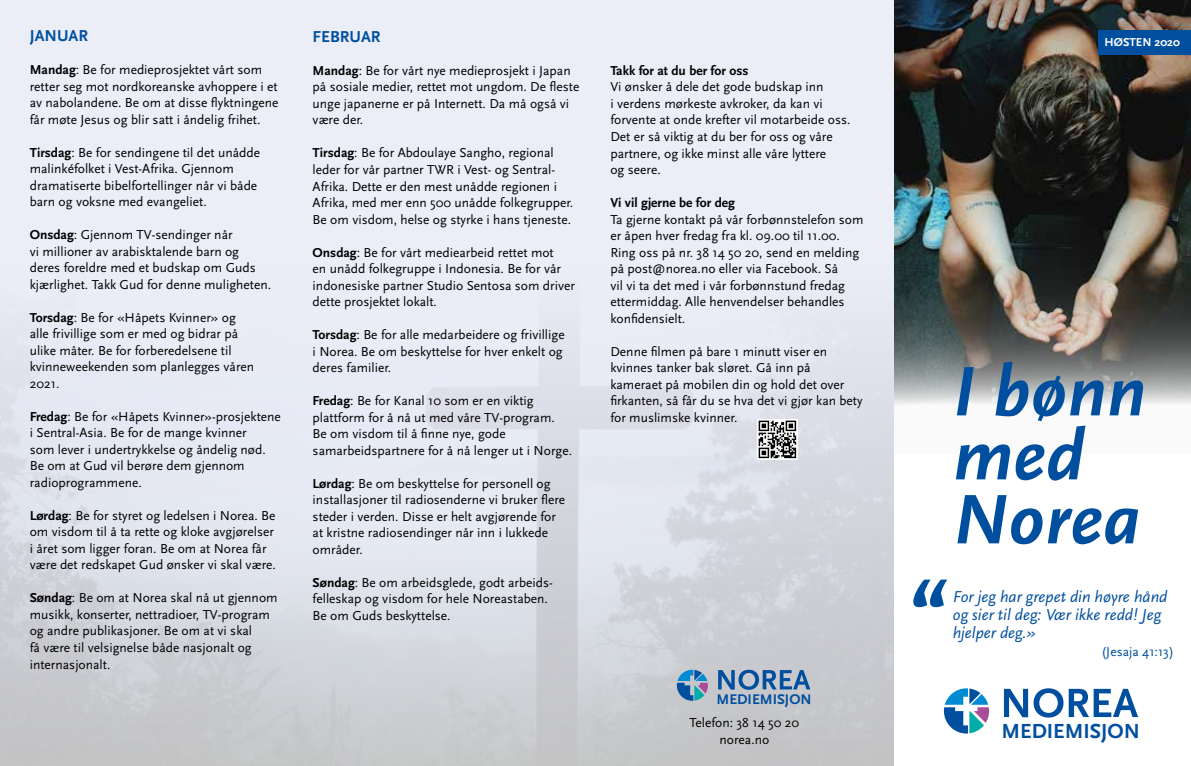
<style>
.page{position:relative;width:1191px;height:766px;background:#fff}
.page>*{position:absolute;margin:0;border:0;box-sizing:border-box;transform-origin:0 0}
.t1{font:italic 700 73.05px/63.9px "Scala Sans Pro";color:#004f9f}
.t2{font:700 21.3px "Scala Sans";color:#004f9f}
.t3{font:italic 16.5px/18px "Scala Sans";color:#004f9f}
.t4{font:700 16.5px "Scala Sans";color:#004f9f}
.t5{font:700 14.7px "Scala Sans";color:#004f9f}
.t6{font:13.5px/16.5px "Scala Sans";color:#000}
.t7{font:700 13.5px "Scala Sans";color:#000}
.t8{font:13.5px "Scala Sans";color:#004f9f}
.t9{font:700 12px "Scala Sans";color:#fff}
.s1{font-weight:700}
</style>
<div class="page">
<img style="left:893px;top:0;width:298px;height:453px">
<svg style="left:1004px;top:688px;width:134px;height:29px"></svg>
<svg style="left:944px;top:688px;width:45px;height:45px"></svg>
<svg style="left:913px;top:579px;width:34px;height:28px"></svg>
<div style="left:1098px;top:30px;width:93px;height:24px;background:#004f9f"></div>
<div style="left:0;top:0;width:893px;height:765px;background:#e9ebf7"></div>
<img style="left:0;top:352px;width:893px;height:413px">
<svg style="left:718px;top:669px;width:92px;height:20px;background:#6c91b8"></svg>
<svg style="left:677px;top:669px;width:31px;height:31px"></svg>
<svg style="left:757px;top:419px;width:40px;height:40px"></svg>
<svg style="left:758px;top:420px;width:38px;height:38px"></svg>
<p class="t4" style="left:30px;top:27px;width:60px">JANUAR</p>
<p class="t6" style="left:30px;top:62px;width:250px"><span class="s1">Mandag</span>: Be for medieprosjektet vårt som retter seg mot nordkoreanske avhoppere i et av nabolandene. Be om at disse flyktningene får møte Jesus og blir satt i åndelig frihet.</p>
<p class="t6" style="left:30px;top:144px;width:232px"><span class="s1">Tirsdag</span>: Be for sendingene til det unådde malinkéfolket i Vest-Afrika. Gjennom dramatiserte bibelfortellinger når vi både barn og voksne med evangeliet.</p>
<p class="t6" style="left:30px;top:227px;width:243px"><span class="s1">Onsdag</span>: Gjennom TV-sendinger når<br>vi millioner av arabisktalende barn og deres foreldre med et budskap om Guds kjærlighet. Takk Gud for denne muligheten.</p>
<p class="t6" style="left:30px;top:309px;width:226px"><span class="s1">Torsdag</span>: Be for «Håpets Kvinner» og alle frivillige som er med og bidrar på ulike måter. Be for forberedelsene til kvinneweekenden som planlegges våren<br>2021.</p>
<p class="t6" style="left:30px;top:408px;width:253px"><span class="s1">Fredag</span>: Be for «Håpets Kvinner»-prosjektene i Sentral-Asia. Be for de mange kvinner<br>som lever i undertrykkelse og åndelig nød.<br>Be om at Gud vil berøre dem gjennom radioprogrammene.</p>
<p class="t6" style="left:30px;top:507px;width:248px"><span class="s1">Lørdag</span>: Be for styret og ledelsen i Norea. Be om visdom til å ta rette og kloke avgjørelser i året som ligger foran. Be om at Norea får være det redskapet Gud ønsker vi skal være.</p>
<p class="t6" style="left:30px;top:590px;width:249px"><span class="s1">Søndag</span>: Be om at Norea skal nå ut gjennom musikk, konserter, nettradioer, TV-program og andre publikasjoner. Be om at vi skal<br>få være til velsignelse både nasjonalt og internasjonalt.</p>
<p class="t4" style="left:313px;top:28px;width:69px">FEBRUAR</p>
<p class="t6" style="left:313px;top:62px;width:268px"><span class="s1">Mandag</span>: Be for vårt nye medieprosjekt i Japan på sosiale medier, rettet mot ungdom. De fleste unge japanerne er på Internett. Da må også vi være der.</p>
<p class="t6" style="left:313px;top:145px;width:262px"><span class="s1">Tirsdag</span>: Be for Abdoulaye Sangho, regional leder for vår partner TWR i Vest- og Sentral-Afrika. Dette er den mest unådde regionen i Afrika, med mer enn 500 unådde folkegrupper.<br>Be om visdom, helse og styrke i hans tjeneste.</p>
<p class="t6" style="left:313px;top:244px;width:264px"><span class="s1">Onsdag</span>: Be for vårt mediearbeid rettet mot<br>en unådd folkegruppe i Indonesia. Be for vår indonesiske partner Studio Sentosa som driver dette prosjektet lokalt.</p>
<p class="t6" style="left:313px;top:326px;width:253px"><span class="s1">Torsdag</span>: Be for alle medarbeidere og frivillige i Norea. Be om beskyttelse for hver enkelt og deres familier.</p>
<p class="t6" style="left:313px;top:392px;width:261px"><span class="s1">Fredag</span>: Be for Kanal 10 som er en viktig plattform for å nå ut med våre TV-program.<br>Be om visdom til å finne nye, gode samarbeidspartnere for å nå lenger ut i Norge.</p>
<p class="t6" style="left:313px;top:475px;width:254px"><span class="s1">Lørdag</span>: Be om beskyttelse for personell og installasjoner til radiosenderne vi bruker flere steder i verden. Disse er helt avgjørende for at kristne radiosendinger når inn i lukkede områder.</p>
<p class="t6" style="left:313px;top:574px;width:242px"><span class="s1">Søndag</span>: Be om arbeidsglede, godt arbeids&shy;felleskap og visdom for hele Noreastaben.<br>Be om Guds beskyttelse.</p>
<p class="t7" style="left:610px;top:63px;width:140px">Takk for at du ber for oss</p>
<p class="t6" style="left:610px;top:79px;width:242px">Vi ønsker å dele det gode budskap inn<br>i verdens mørkeste avkroker, da kan vi forvente at onde krefter vil motarbeide oss.<br>Det er så viktig at du ber for oss og våre partnere, og ikke minst alle våre lyttere<br>og seere.</p>
<p class="t7" style="left:610px;top:195px;width:126px">Vi vil gjerne be for deg</p>
<p class="t6" style="left:610px;top:211px;width:254px">Ta gjerne kontakt på vår forbønnstelefon som er åpen hver fredag fra kl. 09.00 til 11.00.<br>Ring oss på nr. 38 14 50 20, send en melding på post@norea.no eller via Facebook. Så<br>vil vi ta det med i vår forbønnstund fredag ettermiddag. Alle henvendelser behandles konfidensielt.</p>
<p class="t6" style="left:610px;top:343px;width:254px">Denne filmen på bare 1 minutt viser en kvinnes tanker bak sløret. Gå inn på kameraet på mobilen din og hold det over firkanten, så får du se hva det vi gjør kan bety for muslimske kvinner.</p>
<p class="t5" style="left:716px;top:691px;width:97px">MEDIEMISJON</p>
<p class="t6" style="left:689px;top:714px;width:111px;text-align:center">Telefon: 38 14 50 20 norea.no</p>
<p class="t9" style="left:1104px;top:35px;width:77px">HØSTEN 2020</p>
<h1 class="t1" style="left:952px;top:360px;width:195px">I bønn med<br>Norea</h1>
<p class="t3" style="left:952px;top:587px;width:216px">For jeg har grepet din høyre hånd og sier til deg: Vær ikke redd! Jeg hjelper deg.»</p>
<p class="t8" style="left:1101px;top:644px;width:74px">(Jesaja 41:13)</p>
<h2 class="t2" style="left:1001px;top:719px;width:140px">MEDIEMISJON</h2>
</div>
